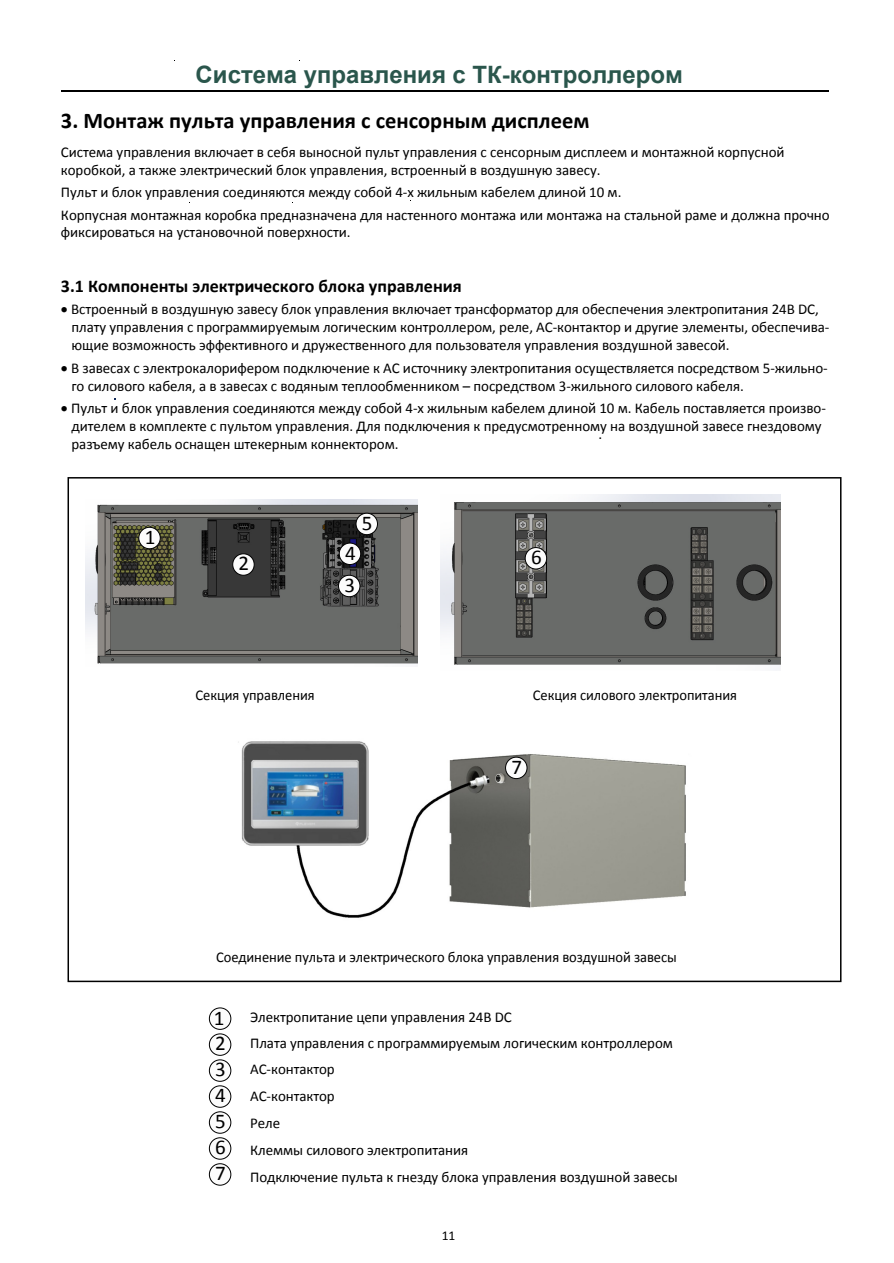
<style>
.page{position:relative;width:894px;height:1263px;background:#fff}
.page>*{position:absolute;margin:0;border:0;box-sizing:border-box;transform-origin:0 0}
.t1{font:700 24px "Arial";color:#2a564c}
.t2{font:700 22.5px "Calibri";color:#000}
.t3{font:21px/26px "Calibri";color:#000;text-align:justify}
.t4{font:700 18px "Calibri";color:#000}
.t5{font:15px/18px "Calibri";letter-spacing:-.005em;color:#000}
.t6{font:13.5px "Calibri";color:#000}
</style>
<div class="page">
<hr style="left:62px;top:90px;width:766px;height:1px;background:#000">
<img style="left:86px;top:499px;width:331px;height:165px">
<img style="left:440px;top:495px;width:340px;height:170px">
<img style="left:238px;top:741px;width:448px;height:177px">
<div style="left:139px;top:527px;width:21px;height:22px;background:#fcfcfc;border-radius:50%"></div>
<div style="left:138px;top:527px;width:23px;height:22px;border:1px solid #000;border-radius:50%"></div>
<div style="left:233px;top:554px;width:21px;height:21px;background:#fcfcfc;border-radius:50%"></div>
<div style="left:232px;top:553px;width:22px;height:23px;border:1px solid #000;border-radius:50%"></div>
<div style="left:338px;top:575px;width:22px;height:22px;background:#fcfcfc;border-radius:50%"></div>
<div style="left:338px;top:575px;width:22px;height:22px;border:1px solid #000;border-radius:50%"></div>
<div style="left:339px;top:543px;width:21px;height:21px;background:#fcfcfc;border-radius:50%"></div>
<div style="left:339px;top:543px;width:22px;height:22px;border:1px solid #000;border-radius:50%"></div>
<div style="left:356px;top:513px;width:21px;height:22px;background:#fcfcfc;border-radius:50%"></div>
<div style="left:355px;top:513px;width:23px;height:22px;border:1px solid #000;border-radius:50%"></div>
<div style="left:525px;top:547px;width:21px;height:22px;background:#fcfcfc;border-radius:50%"></div>
<div style="left:524px;top:547px;width:23px;height:22px;border:1px solid #000;border-radius:50%"></div>
<div style="left:209px;top:1007px;width:22px;height:23px;border:1px solid #000;border-radius:50%"></div>
<div style="left:209px;top:1033px;width:22px;height:23px;border:1px solid #000;border-radius:50%"></div>
<div style="left:209px;top:1059px;width:22px;height:23px;border:1px solid #000;border-radius:50%"></div>
<div style="left:209px;top:1085px;width:22px;height:23px;border:1px solid #000;border-radius:50%"></div>
<div style="left:209px;top:1111px;width:22px;height:22px;border:1px solid #000;border-radius:50%"></div>
<div style="left:209px;top:1137px;width:22px;height:22px;border:1px solid #000;border-radius:50%"></div>
<div style="left:209px;top:1163px;width:22px;height:22px;border:1px solid #000;border-radius:50%"></div>
<div style="left:505px;top:757px;width:22px;height:22px;background:#fcfcfc;border-radius:50%"></div>
<div style="left:505px;top:757px;width:22px;height:22px;border:1px solid #000;border-radius:50%"></div>
<p class="t1" style="left:195px;top:59px;width:488px">Система управления с ТК-контроллером</p>
<p class="t2" style="left:61px;top:106px;width:529px">3. Монтаж пульта управления с сенсорным дисплеем</p>
<p class="t5" style="left:61px;top:143px;width:724px">Система управления включает в себя выносной пульт управления с сенсорным дисплеем и монтажной корпусной коробкой, а также электрический блок управления, встроенный в воздушную завесу.</p>
<p class="t5" style="left:61px;top:181px;width:770px;line-height:22.4px">Пульт и блок управления соединяются между собой 4-х жильным кабелем длиной 10 м.<br>Корпусная монтажная коробка предназначена для настенного монтажа или монтажа на стальной раме и должна прочно</p>
<p class="t5" style="left:61px;top:223px;width:291px">фиксироваться на установочной поверхности.</p>
<p class="t4" style="left:61px;top:274px;width:402px">3.1 Компоненты электрического блока управления</p>
<p class="t5" style="left:71px;top:300px;width:759px;text-indent:-11px">• Встроенный в воздушную завесу блок управления включает трансформатор для обеспечения электропитания 24В DC, плату управления с программируемым логическим контроллером, реле, АС-контактор и другие элементы, обеспечива&shy;ющие возможность эффективного и дружественного для пользователя управления воздушной завесой.</p>
<p class="t5" style="left:71px;top:359px;width:757px;text-indent:-11px">• В завесах с электрокалорифером подключение к АС источнику электропитания осуществляется посредством 5-жильно&shy;го силового кабеля, а в завесах с водяным теплообменником – посредством 3-жильного силового кабеля.</p>
<p class="t5" style="left:71px;top:399px;width:755px;text-indent:-11px">• Пульт и блок управления соединяются между собой 4-х жильным кабелем длиной 10 м. Кабель поставляется произво&shy;дителем в комплекте с пультом управления. Для подключения к предусмотренному на воздушной завесе гнездовому разъему кабель оснащен штекерным коннектором.</p>
<p class="t5" style="left:598px;top:425px;width:5px">.</p>
<p class="t3" style="left:145px;top:524px;width:12px">1</p>
<p class="t3" style="left:238px;top:550px;width:12px">2</p>
<p class="t3" style="left:362px;top:510px;width:12px">5</p>
<p class="t3" style="left:345px;top:540px;width:12px">4</p>
<p class="t3" style="left:344px;top:572px;width:12px">3</p>
<p class="t3" style="left:531px;top:544px;width:12px">6</p>
<p class="t5" style="left:195px;top:685px;width:121px">Секция управления</p>
<p class="t5" style="left:532px;top:685px;width:205px">Секция силового электропитания</p>
<p class="t3" style="left:511px;top:754px;width:12px">7</p>
<p class="t5" style="left:216px;top:947px;width:462px">Соединение пульта и электрического блока управления воздушной завесы</p>
<p class="t3" style="left:214px;top:1005px;width:14px">1<br>2<br>3<br>4<br>5<br>6<br>7</p>
<p class="t5" style="left:250px;top:1004px;width:424px;line-height:25.5px">Электропитание цепи управления 24В DC<br>Плата управления с программируемым логическим контроллером</p>
<p class="t5" style="left:250px;top:1056px;width:429px;line-height:26.8px">AC-контактор<br>AC-контактор<br>Реле<br>Клеммы силового электропитания<br>Подключение пульта к гнезду блока управления воздушной завесы</p>
<p class="t6" style="left:441px;top:1227px;width:15px">11</p>
</div>
